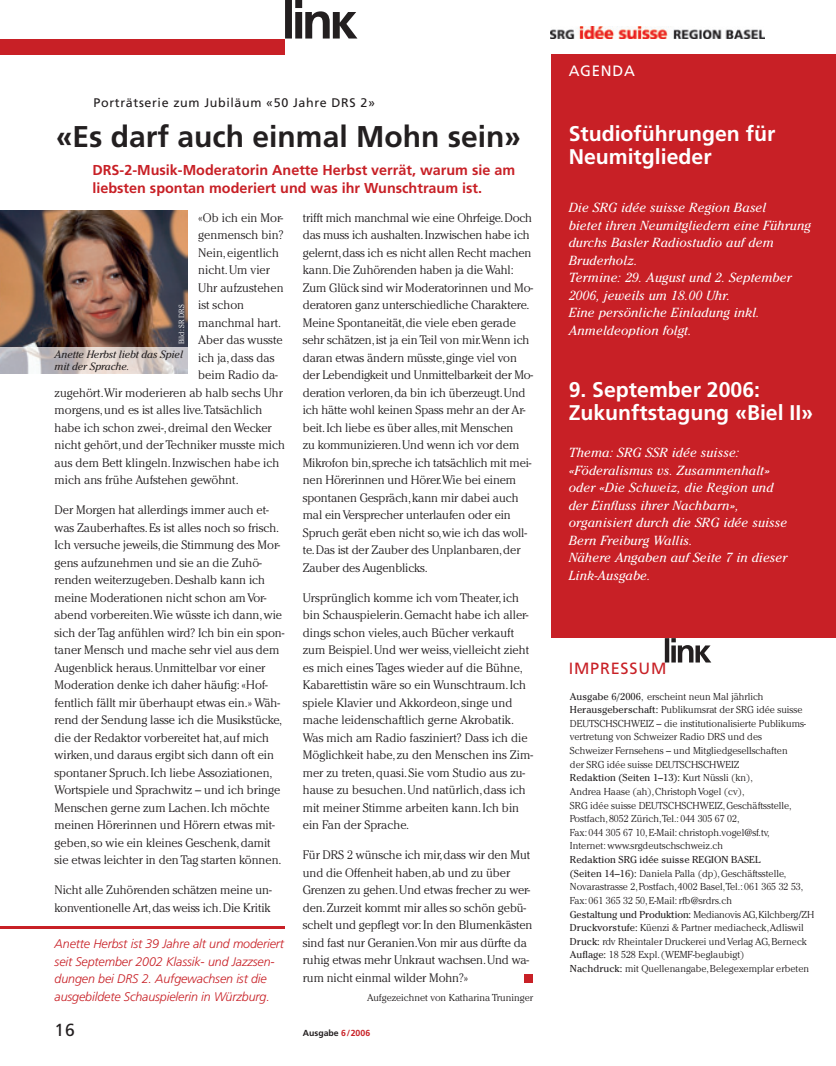
<style>
.page{position:relative;width:836px;height:1066px;background:#fff}
.page>*{position:absolute;margin:0;border:0;box-sizing:border-box;transform-origin:0 0}
.t1{font:700 30px "Frutiger LT Std";color:#231f20}
.t2{font:700 21.25px/22.5px "Frutiger LT Std";color:#fff}
.t3{font:17.5px "Frutiger LT Std";color:#231f20}
.t4{font:16.25px "Frutiger LT Std";letter-spacing:.05em;color:#c82026}
.t5{font:15px "Frutiger LT Std";letter-spacing:.05em;color:#fff}
.t6{font:700 14.38px/17.5px "Frutiger LT Std";color:#c82026}
.t7{font:italic 13.12px/17.5px "Cheltenham Std";letter-spacing:.01em;color:#fff}
.t8{font:italic 300 12.5px/17.5px "Frutiger LT Std";letter-spacing:-.01em;color:#c82026}
.t9{font:12.5px "Frutiger LT Std";letter-spacing:.05em;color:#231f20}
.t10{font:300 12.25px/17.5px "Cheltenham Std";letter-spacing:-.005em;color:#231f20}
.t11{font:italic 10.62px/11.9px "Cheltenham Std";letter-spacing:-.01em;color:#231f20}
.t12{font:300 10px/13.6px "Cheltenham Std";color:#231f20}
.t13{font:700 8.75px "Frutiger LT Std";color:#231f20}
.t14{font:300 7.5px "Cheltenham Std";letter-spacing:.01em;color:#fff}
.s1{color:#c82026}
.s2{font-weight:400}
</style>
<div class="page">
<div style="left:0;top:39px;width:285px;height:16px;background:#c82026"></div>
<svg style="left:285px;top:0;width:72px;height:39px"></svg>
<img style="left:551px;top:26px;width:213px;height:13px">
<div style="left:551px;top:55px;width:285px;height:583px;background:#c82026"></div>
<svg style="left:664px;top:638px;width:47px;height:24px"></svg>
<img style="left:0;top:211px;width:187px;height:137px">
<svg style="left:0;top:348px;width:188px;height:26px;background:#cec7c7"></svg>
<hr style="left:0;top:926px;width:285px;height:3px;background:#c82026">
<div style="left:524px;top:974px;width:9px;height:9px;background:#c82026"></div>
<p class="t9" style="left:94px;top:97px;width:283px">Porträtserie zum Jubiläum «50 Jahre DRS 2»</p>
<h1 class="t1" style="left:56px;top:124px;width:467px">«Es darf auch einmal Mohn sein»</h1>
<p class="t6" style="left:92px;top:163px;width:424px">DRS-2-Musik-Moderatorin Anette Herbst verrät, warum sie am liebsten spontan moderiert und was ihr Wunschtraum ist.</p>
<p class="t10" style="left:198px;top:210px;width:87px">«Ob ich ein Mor-</p>
<p class="t10" style="left:198px;top:227px;width:87px">genmensch bin?</p>
<p class="t10" style="left:198px;top:245px;width:82px">Nein, eigentlich</p>
<p class="t10" style="left:198px;top:262px;width:73px">nicht. Um vier</p>
<p class="t10" style="left:198px;top:280px;width:87px">Uhr aufzustehen</p>
<p class="t10" style="left:198px;top:297px;width:47px">ist schon</p>
<p class="t10" style="left:198px;top:315px;width:85px">manchmal hart.</p>
<p class="t10" style="left:198px;top:332px;width:86px">Aber das wusste</p>
<p class="t10" style="left:198px;top:350px;width:78px">ich ja, dass das</p>
<p class="t10" style="left:198px;top:367px;width:81px">beim Radio da-</p>
<p class="t10" style="left:55px;top:385px;width:230px">zugehört.Wir moderieren ab halb sechs Uhr</p>
<p class="t10" style="left:55px;top:402px;width:209px">morgens, und es ist alles live.Tatsächlich</p>
<p class="t10" style="left:55px;top:420px;width:218px">habe ich schon zwei-, dreimal den Wecker</p>
<p class="t10" style="left:55px;top:437px;width:232px">nicht gehört, und der Techniker musste mich</p>
<p class="t10" style="left:55px;top:455px;width:226px">aus dem Bett klingeln. Inzwischen habe ich</p>
<p class="t10" style="left:55px;top:472px;width:185px">mich ans frühe Aufstehen gewöhnt.</p>
<p class="t10" style="left:55px;top:502px;width:231px">Der Morgen hat allerdings immer auch et&shy;was Zauberhaftes. Es ist alles noch so frisch.<br>Ich versuche jeweils, die Stimmung des Mor&shy;gens aufzunehmen und sie an die Zuhö&shy;renden weiterzugeben. Deshalb kann ich meine Moderationen nicht schon am Vor&shy;abend vorbereiten.Wie wüsste ich dann, wie sich der Tag anfühlen wird? Ich bin ein spon&shy;taner Mensch und mache sehr viel aus dem Augenblick heraus. Unmittelbar vor einer Moderation denke ich daher häufig: «Hof&shy;fentlich fällt mir überhaupt etwas ein.» Wäh&shy;rend der Sendung lasse ich die Musikstücke, die der Redaktor vorbereitet hat, auf mich wirken, und daraus ergibt sich dann oft ein spontaner Spruch. Ich liebe Assoziationen, Wortspiele und Sprachwitz – und ich bringe Menschen gerne zum Lachen. Ich möch te meinen Hörerinnen und Hörern etwas mit&shy;geben, so wie ein kleines Geschenk, damit sie etwas leichter in den Tag starten können.</p>
<p class="t10" style="left:55px;top:882px;width:219px">Nicht alle Zuhörenden schätzen meine un&shy;konventionelle Art, das weiss ich. Die Kritik</p>
<p class="t14" style="left:179px;top:344px;width:42px;rotate:-90deg">Bild: SR DRS</p>
<p class="t11" style="left:55px;top:350px;width:130px">Anette Herbst liebt das Spiel mit der Sprache.</p>
<p class="t8" style="left:55px;top:936px;width:231px">Anette Herbst ist 39 Jahre alt und moderiert seit September 2002 Klassik- und Jazz sen&shy;dungen bei DRS 2. Aufgewachsen ist die ausgebildete Schauspielerin in Würzburg.</p>
<h3 class="t3" style="left:55px;top:1023px;width:22px">16</h3>
<p class="t10" style="left:303px;top:210px;width:232px">trifft mich manchmal wie eine Ohrfeige. Doch das muss ich aushalten. Inzwischen habe ich gelernt, dass ich es nicht allen Recht machen kann. Die Zuhörenden haben ja die Wahl:<br>Zum Glück sind wir Moderatorinnen und Mo&shy;deratoren ganz unterschied liche Charaktere.<br>Meine Spontaneität, die viele eben gerade sehr schätzen, ist ja ein Teil von mir.Wenn ich daran etwas ändern müsste, ginge viel von der Lebendigkeit und Unmittelbarkeit der Mo&shy;deration verloren, da bin ich überzeugt. Und ich hätte wohl keinen Spass mehr an der Ar&shy;beit. Ich liebe es über alles, mit Menschen<br>zu kommunizieren. Und wenn ich vor dem Mikrofon bin, spreche ich tatsächlich mit mei&shy;nen Hörerinnen und Hörer.Wie bei einem spontanen Gespräch, kann mir dabei auch mal ein Versprecher unterlaufen oder ein Spruch gerät eben nicht so, wie ich das woll&shy;te. Das ist der Zauber des Unplanba ren, der Zauber des Augenblicks.</p>
<p class="t10" style="left:303px;top:590px;width:232px">Ursprünglich komme ich vom Theater, ich bin Schauspielerin. Gemacht habe ich aller&shy;dings schon vieles, auch Bücher verkauft zum Beispiel. Und wer weiss, vielleicht zieht es mich eines Tages wieder auf die Bühne, Kabarettistin wäre so ein Wunschtraum. Ich spiele Klavier und Akkordeon, singe und mache leidenschaftlich gerne Akrobatik.<br>Was mich am Radio fasziniert? Dass ich die Möglichkeit habe, zu den Menschen ins Zim&shy;mer zu treten, quasi. Sie vom Studio aus zu&shy;hause zu besuchen. Und natürlich, dass ich mit meiner Stimme arbeiten kann. Ich bin ein Fan der Sprache.</p>
<p class="t10" style="left:303px;top:847px;width:231px">Für DRS 2 wünsche ich mir, dass wir den Mut und die Offenheit haben, ab und zu über Grenzen zu gehen. Und etwas frecher zu wer&shy;den. Zurzeit kommt mir alles so schön gebü&shy;schelt und gepflegt vor: In den Blumenkästen sind fast nur Geranien.Von mir aus dürfte da ruhig etwas mehr Unkraut wachsen. Und wa&shy;rum nicht einmal wilder Mohn?»</p>
<p class="t12" style="left:367px;top:991px;width:167px">Aufgezeichnet von Katharina Truninger</p>
<p class="t13" style="left:303px;top:1029px;width:69px">Ausgabe <span class="s1">6/2006</span></p>
<p class="t5" style="left:568px;top:65px;width:68px">AGENDA</p>
<h2 class="t2" style="left:568px;top:124px;width:208px">Studioführungen für<br>Neumitglieder</h2>
<p class="t7" style="left:568px;top:200px;width:244px">Die SRG idée suisse Region Basel<br>bietet ihren Neumitgliedern eine Führung durchs Basler Radiostudio auf dem<br>Bruderholz.<br>Termine: 29. August und 2. September<br>2006, jeweils um 18.00 Uhr.<br>Eine persönliche Einladung inkl.<br>Anmeldeoption folgt.</p>
<h2 class="t2" style="left:568px;top:380px;width:246px">9. September 2006:<br>Zukunftstagung «Biel II»</h2>
<p class="t7" style="left:568px;top:445px;width:220px">Thema: SRG SSR idée suisse: «Föderalismus vs. Zusammenhalt» oder «Die Schweiz, die Region und der Einfluss ihrer Nachbarn», organisiert durch die SRG idée suisse<br>Bern Freiburg Wallis.<br>Nähere Angaben auf Seite 7 in dieser<br>Link-Ausgabe.</p>
<h3 class="t4" style="left:568px;top:662px;width:99px">IMPRESSUM</h3>
<p class="t12" style="left:570px;top:690px;width:238px"><span class="s2">Ausgabe 6/2006</span>, erscheint neun Mal jährlich <span class="s2">Herausgeberschaft:</span> Publikumsrat der SRG idée suisse DEUTSCHSCHWEIZ – die institutionalisierte Publikums&shy;vertretung von Schweizer Radio DRS und des Schweizer Fernsehens – und Mitgliedgesellschaften<br>der SRG idée suisse DEUTSCHSCHWEIZ<br><span class="s2">Redaktion (Seiten 1–13):</span> Kurt Nüssli (kn),<br>Andrea Haase (ah), Christoph Vogel (cv),<br>SRG idée suisse DEUTSCHSCHWEIZ, Geschäftsstelle, Postfach, 8052 Zürich,Tel.: 044 305 67 02,<br>Fax: 044 305 67 10, E-Mail: christoph.vogel@sf.tv, Internet: www.srgdeutschschweiz.ch</p>
<p class="t12" style="left:570px;top:854px;width:246px"><span class="s2">Redaktion SRG idée suisse REGION BASEL<br>(Seiten 14–16):</span> Daniela Palla (dp), Geschäftsstelle, Novarastrasse 2, Postfach, 4002 Basel,Tel.: 061 365 32 53, Fax: 061 365 32 50, E-Mail: rfb@srdrs.ch<br><span class="s2">Gestaltung und Produktion:</span> Medianovis AG, Kilchberg/ZH <span class="s2">Druckvorstufe:</span> Küenzi &amp; Partner mediacheck, Adliswil <span class="s2">Druck:</span> rdv Rheintaler Druckerei und Verlag AG, Berneck <span class="s2">Auflage:</span> 18 528 Expl. (WEMF-beglaubigt)<br><span class="s2">Nachdruck:</span> mit Quellenangabe, Belegexemplar erbeten</p>
</div>
